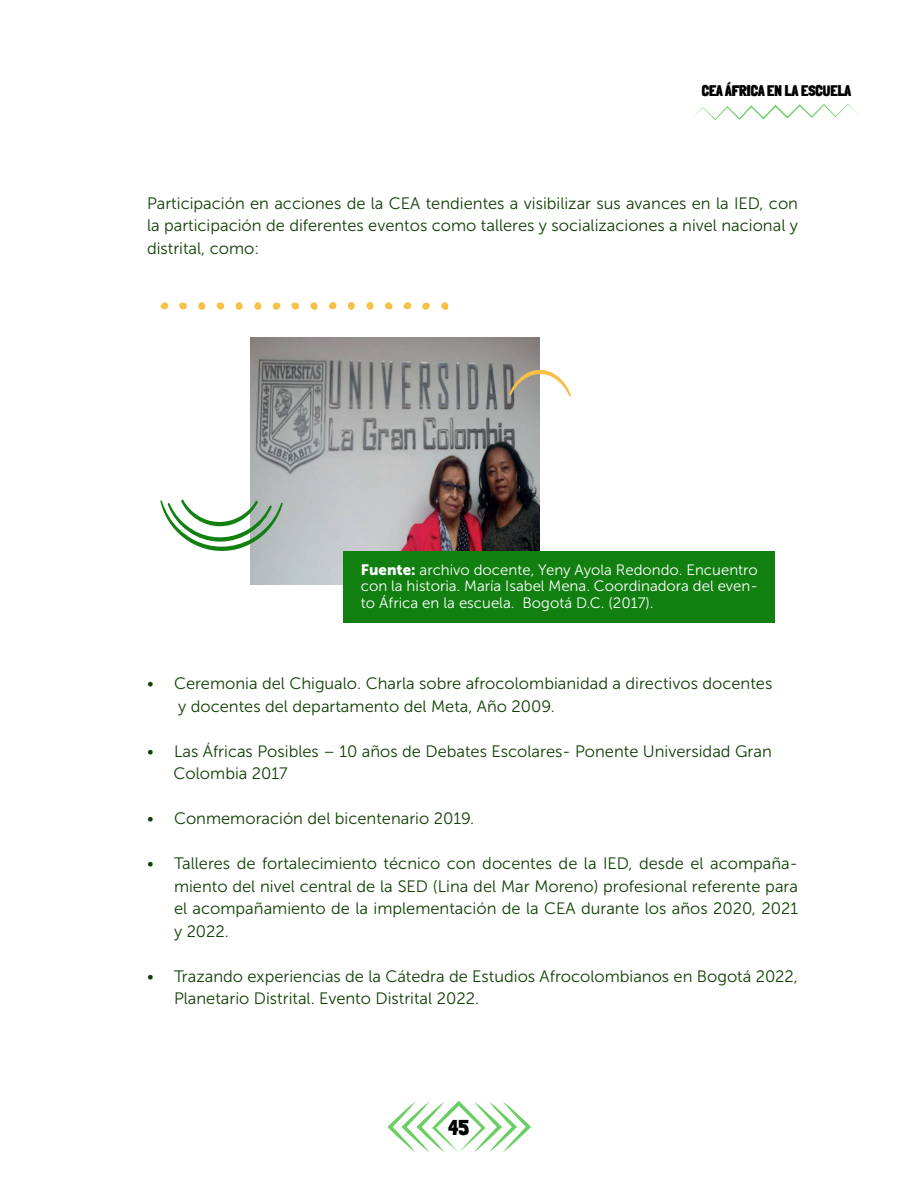
<style>
.page{position:relative;width:918px;height:1188px;background:#fff}
.page>*{position:absolute;margin:0;border:0;box-sizing:border-box;transform-origin:0 0}
.t1{font:900 21px "Londrina Solid";color:#000}
.t2{font:16.5px/22.5px "Museo Sans 300";color:#114005;text-align:justify}
.t3{font:15px/16.5px "Museo Sans 300";color:#fff;text-align:justify}
.t4{font:900 15px "Londrina Solid";color:#000}
.s1{font-family:"Museo Sans 900"}
</style>
<div class="page">
<svg style="left:387px;top:1101px;width:144px;height:52px"></svg>
<svg style="left:693px;top:104px;width:165px;height:16px"></svg>
<img style="left:251px;top:338px;width:289px;height:247px">
<svg style="left:160px;top:499px;width:123px;height:64px"></svg>
<div style="left:344px;top:551px;width:431px;height:72px;background:#118011"></div>
<svg style="left:160px;top:302px;width:8px;height:8px"></svg>
<svg style="left:254px;top:302px;width:8px;height:8px"></svg>
<svg style="left:273px;top:303px;width:8px;height:7px"></svg>
<svg style="left:422px;top:303px;width:8px;height:7px"></svg>
<svg style="left:217px;top:303px;width:7px;height:7px"></svg>
<svg style="left:291px;top:303px;width:8px;height:7px"></svg>
<svg style="left:179px;top:303px;width:8px;height:7px"></svg>
<svg style="left:235px;top:302px;width:8px;height:8px"></svg>
<svg style="left:198px;top:302px;width:8px;height:8px"></svg>
<svg style="left:348px;top:302px;width:7px;height:8px"></svg>
<svg style="left:329px;top:302px;width:8px;height:7px"></svg>
<svg style="left:403px;top:302px;width:8px;height:7px"></svg>
<svg style="left:385px;top:302px;width:8px;height:7px"></svg>
<svg style="left:366px;top:302px;width:8px;height:8px"></svg>
<svg style="left:441px;top:302px;width:7px;height:8px"></svg>
<svg style="left:310px;top:302px;width:8px;height:8px"></svg>
<svg style="left:509px;top:366px;width:62px;height:31px"></svg>
<p class="t4" style="left:702px;top:82px;width:151px">CEA ÁFRICA EN LA ESCUELA</p>
<p class="t2" style="left:147px;top:192px;width:653px">Participación en acciones de la CEA tendientes a visibilizar sus avances en la IED, con la participación de diferentes eventos como talleres y socializaciones a nivel nacional y distrital, como:</p>
<p class="t3" style="left:361px;top:562px;width:398px"><span class="s1">Fuente:</span> archivo docente, Yeny Ayola Redondo. Encuentro con la historia. María Isabel Mena. Coordinadora del even&shy;to África en la escuela. Bogotá D.C. (2017).</p>
<p class="t2" style="left:147px;top:672px;width:627px">• Ceremonia del Chigualo. Charla sobre afrocolombianidad a directivos docentes</p>
<p class="t2" style="left:178px;top:695px;width:378px">y docentes del departamento del Meta, Año 2009.</p>
<p class="t2" style="left:147px;top:740px;width:626px">• Las Áfricas Posibles – 10 años de Debates Escolares- Ponente Universidad Gran</p>
<p class="t2" style="left:174px;top:762px;width:116px">Colombia 2017</p>
<p class="t2" style="left:147px;top:807px;width:329px">• Conmemoración del bicentenario 2019.</p>
<p class="t2" style="left:174px;top:852px;width:626px;text-indent:-27px">• Talleres de fortalecimiento técnico con docentes de la IED, desde el acompaña&shy;miento del nivel central de la SED (Lina del Mar Moreno) profesional referente para el acompañamiento de la implementación de la CEA durante los años 2020, 2021 y 2022.</p>
<p class="t2" style="left:174px;top:965px;width:625px;text-indent:-27px">• Trazando experiencias de la Cátedra de Estudios Afrocolombianos en Bogotá 2022,<br>Planetario Distrital. Evento Distrital 2022.</p>
<p class="t1" style="left:449px;top:1116px;width:22px">45</p>
</div>
